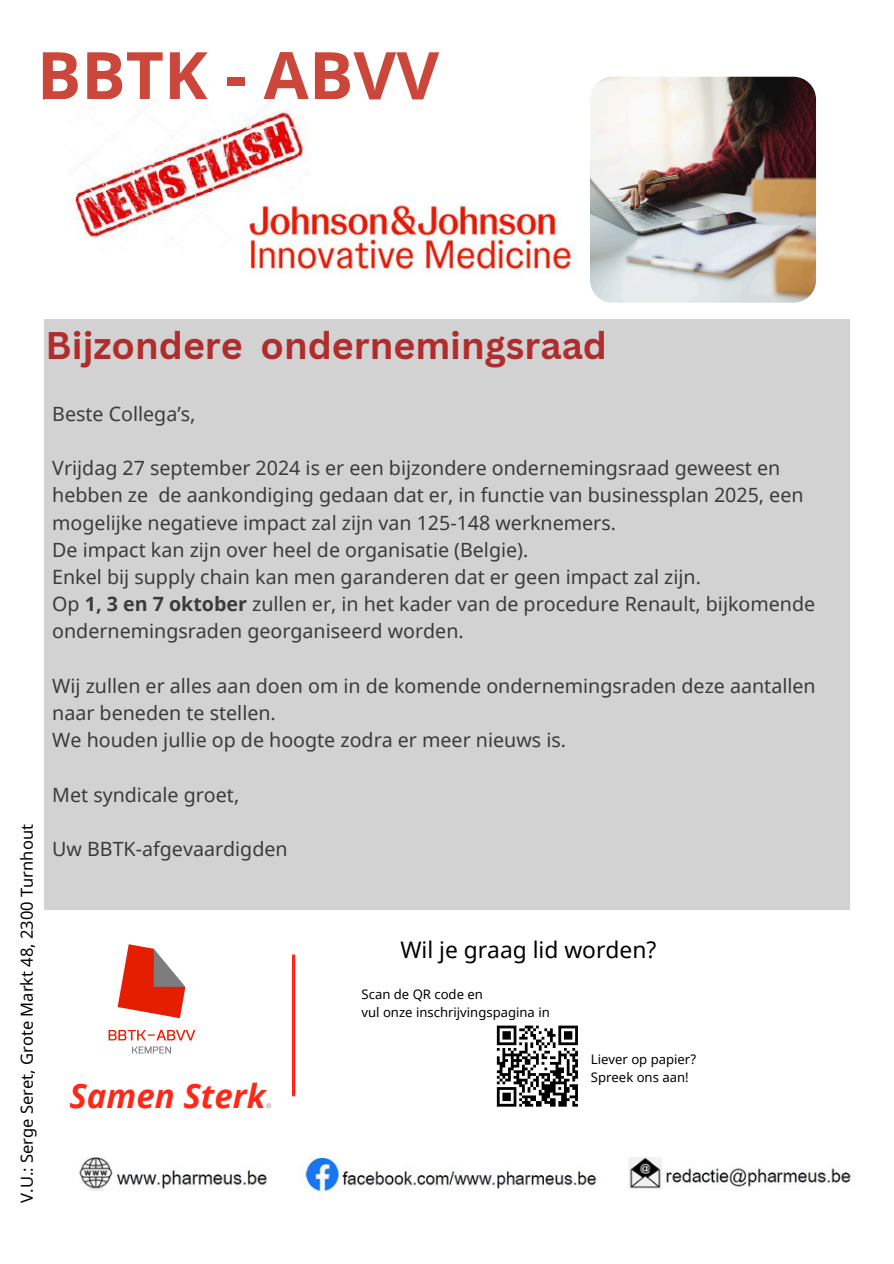
<style>
.page{position:relative;width:894px;height:1264px;background:#fff}
.page>*{position:absolute;margin:0;border:0;box-sizing:border-box;transform-origin:0 0}
.t1{font:700 66px "Noto Sans";color:#cc473b}
.t2{font:700 37.5px "Canva Sans";color:#b12d2d}
.t3{font:italic 700 33px "Noto Sans";color:#ff2718}
.t4{font:22.8px "Noto Sans";color:#000}
.t5{font:19.65px/27.2px "Noto Sans";color:#3b3b3b}
.t6{font:16.5px "Noto Sans";color:#000}
.t7{font:13.05px "Noto Sans";color:#000}
.s1{font-weight:700}
.s2{color:#d2d2d3}
</style>
<div class="page">
<div style="left:45px;top:319px;width:804px;height:590px;background:#d2d2d3"></div>
<img style="left:589px;top:77px;width:226px;height:226px;border-radius:23px">
<hr style="left:292px;top:954px;width:3px;height:142px;background:#ff2718">
<svg style="left:496px;top:1025px;width:81px;height:81px"></svg>
<img style="left:108px;top:944px;width:88px;height:110px">
<img style="left:74px;top:103px;width:234px;height:136px">
<img style="left:240px;top:196px;width:335px;height:78px">
<img style="left:79px;top:1157px;width:189px;height:34px">
<img style="left:299px;top:1158px;width:298px;height:32px">
<img style="left:628px;top:1157px;width:225px;height:32px">
<h3 class="t1" style="left:37px;top:29px;width:403px">BBTK - ABVV</h3>
<p class="t2" style="left:46px;top:319px;width:563px">Bijzondere ondernemingsraad</p>
<p class="t6" style="left:15px;top:1202px;width:380px;rotate:-90deg">V.U.: Serge Seret, Grote Markt 48, 2300 Turnhout</p>
<p class="t5" style="left:52px;top:399px;width:145px">Beste Collega’s,</p>
<p class="t5" style="left:52px;top:454px;width:764px">Vrijdag 27 september 2024 is er een bijzondere ondernemingsraad geweest en hebben ze de aankondiging gedaan dat er, in functie van businessplan 2025, een mogelijke negatieve impact zal zijn van 125-148 werknemers.<br>De impact kan zijn over heel de organisatie (Belgie).<br>Enkel bij supply chain kan men garanderen dat er geen impact zal zijn.<br>Op <span class="s1">1, 3 en 7 oktober</span> zullen er, in het kader van de procedure Renault, bijkomende ondernemingsraden georganiseerd worden.</p>
<p class="t5" style="left:52px;top:671px;width:764px">Wij zullen er alles aan doen om in de komende ondernemingsraden deze aantallen naar beneden te stellen.<br>We houden jullie op de hoogte zodra er meer nieuws is.</p>
<h6 class="t5" style="left:52px;top:780px;width:188px">Met syndicale groet,</h6>
<h2 class="t5" style="left:52px;top:834px;width:237px">Uw BBTK-afgevaardigden</h2>
<p class="t3" style="left:69px;top:1072px;width:207px">Samen Sterk<span class="s2">.</span></p>
<h5 class="t4" style="left:400px;top:933px;width:257px">Wil je graag lid worden?</h5>
<h5 class="t7" style="left:361px;top:985px;width:123px">Scan de QR code en</h5>
<h5 class="t7" style="left:361px;top:1002px;width:190px">vul onze inschrijvingspagina in</h5>
<h5 class="t7" style="left:590px;top:1050px;width:107px">Liever op papier?</h5>
<h5 class="t7" style="left:590px;top:1067px;width:99px">Spreek ons aan!</h5>
</div>
